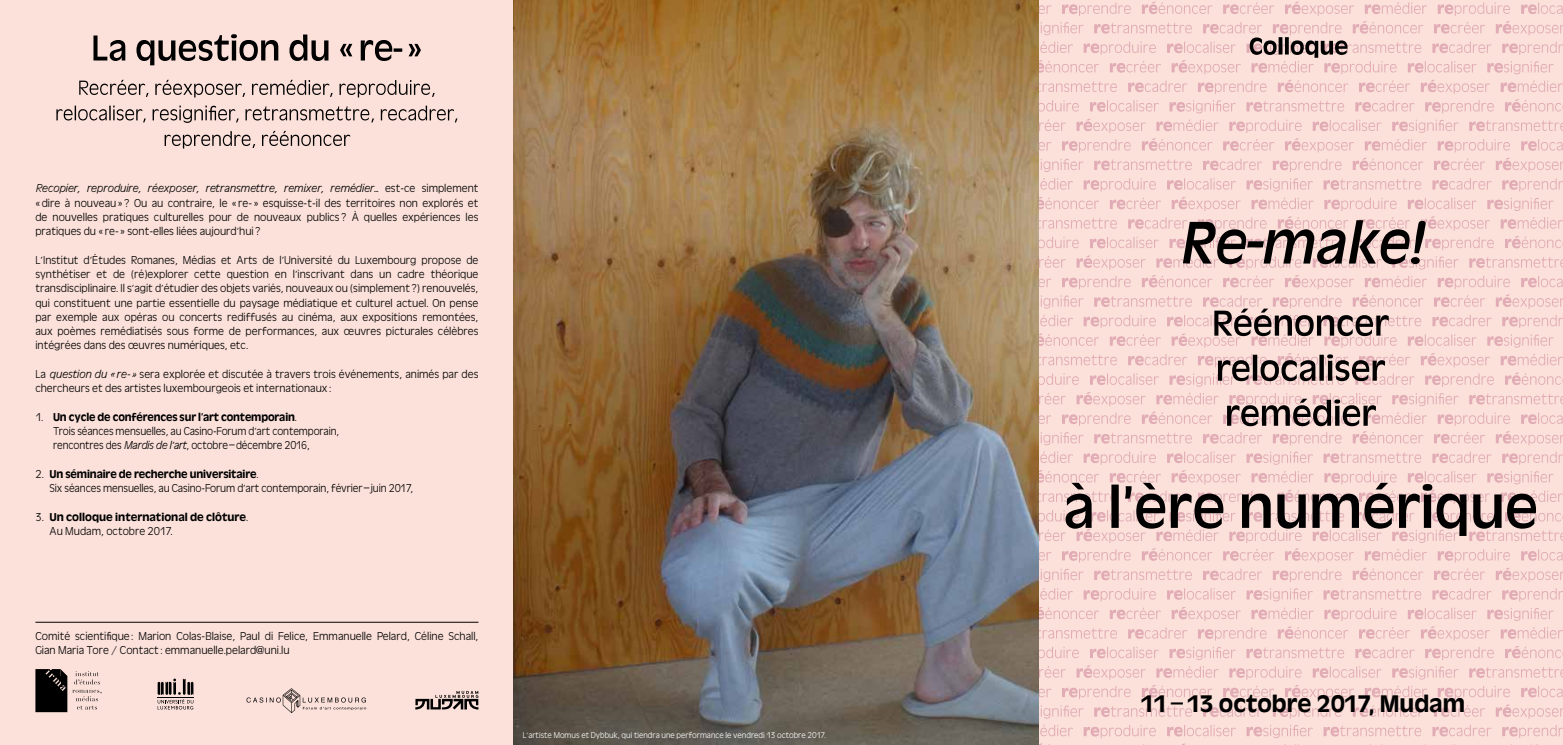
<style>
.page{position:relative;width:1563px;height:745px;background:#fff}
.page>*{position:absolute;margin:0;border:0;box-sizing:border-box;transform-origin:0 0}
.t1{font:25px "Antique Olive Bld";color:#000}
.t2{font:11.88px/14.2px "Antique Olive Lgt";color:#000;text-align:justify}
.t3{font:11.88px/14.2px "Antique Olive Lgt";color:#000;scale:.96 1}
.t4{font:11.88px "Antique Olive Lgt Itl";color:#000}
.t5{font:11.88px "Antique Olive Bld";letter-spacing:-.01em;color:#000}
.t6{font:11.88px "Antique Olive Bld";letter-spacing:-.01em;color:#000;scale:.96 1}
.t7{font:8.75px "Antique Olive Lgt";color:#fff}
.s1{font-family:"Antique Olive Lgt"}
.s2{font-family:"Antique Olive Lgt Itl"}
</style>
<div class="page">
<div style="left:0;top:0;width:514px;height:744px;background:#fce1da"></div>
<div style="left:1038px;top:0;width:525px;height:744px;background:#fce1da"></div>
<svg style="left:1038px;top:724px;width:525px;height:13px"></svg>
<svg style="left:1038px;top:704px;width:525px;height:14px"></svg>
<svg style="left:1038px;top:665px;width:525px;height:33px"></svg>
<svg style="left:1038px;top:626px;width:525px;height:33px"></svg>
<svg style="left:1038px;top:587px;width:525px;height:33px"></svg>
<svg style="left:1038px;top:548px;width:525px;height:33px"></svg>
<svg style="left:1038px;top:451px;width:525px;height:13px"></svg>
<svg style="left:1038px;top:178px;width:525px;height:13px"></svg>
<svg style="left:1038px;top:158px;width:525px;height:14px"></svg>
<svg style="left:1038px;top:119px;width:525px;height:33px"></svg>
<svg style="left:1038px;top:80px;width:525px;height:33px"></svg>
<svg style="left:1038px;top:470px;width:525px;height:72px"></svg>
<svg style="left:1038px;top:392px;width:525px;height:53px"></svg>
<svg style="left:1038px;top:353px;width:525px;height:33px"></svg>
<svg style="left:1038px;top:275px;width:525px;height:72px"></svg>
<svg style="left:1038px;top:197px;width:525px;height:72px"></svg>
<svg style="left:1038px;top:2px;width:525px;height:72px"></svg>
<svg style="left:165px;top:131px;width:185px;height:17px"></svg>
<svg style="left:56px;top:105px;width:401px;height:18px"></svg>
<svg style="left:79px;top:80px;width:356px;height:17px"></svg>
<svg style="left:93px;top:34px;width:328px;height:31px"></svg>
<svg style="left:415px;top:691px;width:63px;height:18px"></svg>
<svg style="left:246px;top:688px;width:120px;height:24px"></svg>
<svg style="left:35px;top:669px;width:67px;height:42px"></svg>
<hr style="left:157px;top:696px;width:37px;height:1px;background:#000">
<svg style="left:158px;top:678px;width:35px;height:31px"></svg>
<hr style="left:35px;top:621px;width:443px;height:1px;background:#000">
<img style="left:514px;top:0;width:524px;height:744px">
<p class="t4" style="left:35px;top:181px;width:444px">Recopier, reproduire, réexposer, retransmettre, remixer, remédier<span class="s1">… est-ce simplement</span></p>
<p class="t2" style="left:35px;top:195px;width:444px">«dire à nouveau» ? Ou au contraire, le « re- » esquisse-t-il des territoires non explorés et de nouvelles pratiques culturelles pour de nouveaux publics ? À quelles expériences les pratiques du « re- » sont-elles liées aujourd’hui ?</p>
<p class="t2" style="left:35px;top:252px;width:444px">L’Institut d’Études Romanes, Médias et Arts de l’Université du Luxembourg propose de synthétiser et de (ré)explorer cette question en l’inscrivant dans un cadre théorique transdisciplinaire. Il s’agit d’étudier des objets variés, nouveaux ou (simplement ?) renouvelés, qui constituent une partie essentielle du paysage médiatique et culturel actuel. On pense par exemple aux opéras ou concerts rediffusés au cinéma, aux expositions remontées, aux poèmes remédiatisés sous forme de performances, aux œuvres picturales célèbres intégrées dans des œuvres numériques, etc.</p>
<p class="t2" style="left:35px;top:366px;width:444px">La <span class="s2">question du « re- »</span> sera explorée et discutée à travers trois événements, animés par des chercheurs et des artistes luxembourgeois et internationaux :</p>
<p class="t6" style="left:35px;top:409px;width:274px"><span class="s1">1.</span> Un cycle de conférences sur l’art contemporain<span class="s1">.</span></p>
<p class="t3" style="left:53px;top:423px;width:300px">Trois séances mensuelles, au Casino-Forum d’art contemporain, rencontres des <span class="s2">Mardis de l’art</span>, octobre–décembre 2016,</p>
<p class="t5" style="left:35px;top:466px;width:225px"><span class="s1">2.</span> Un séminaire de recherche universitaire<span class="s1">.</span></p>
<p class="t2" style="left:50px;top:480px;width:365px">Six séances mensuelles, au Casino-Forum d’art contemporain, février–juin 2017,</p>
<p class="t5" style="left:35px;top:509px;width:214px"><span class="s1">3.</span> Un colloque international de clôture<span class="s1">.</span></p>
<p class="t2" style="left:50px;top:523px;width:125px">Au Mudam, octobre 2017.</p>
<p class="t2" style="left:35px;top:628px;width:444px">Comité scientifique : Marion Colas-Blaise, Paul di Felice, Emmanuelle Pelard, Céline Schall,<br>Gian Maria Tore / Contact: emmanuelle.pelard@uni.lu</p>
<p class="t7" style="left:523px;top:729px;width:305px">L’artiste Momus et Dybbuk, qui tiendra une performance le vendredi 13 octobre 2017.</p>
<h1 class="t1" style="left:1140px;top:688px;width:327px">11 – 13 octobre 2017, Mudam</h1>
</div>
